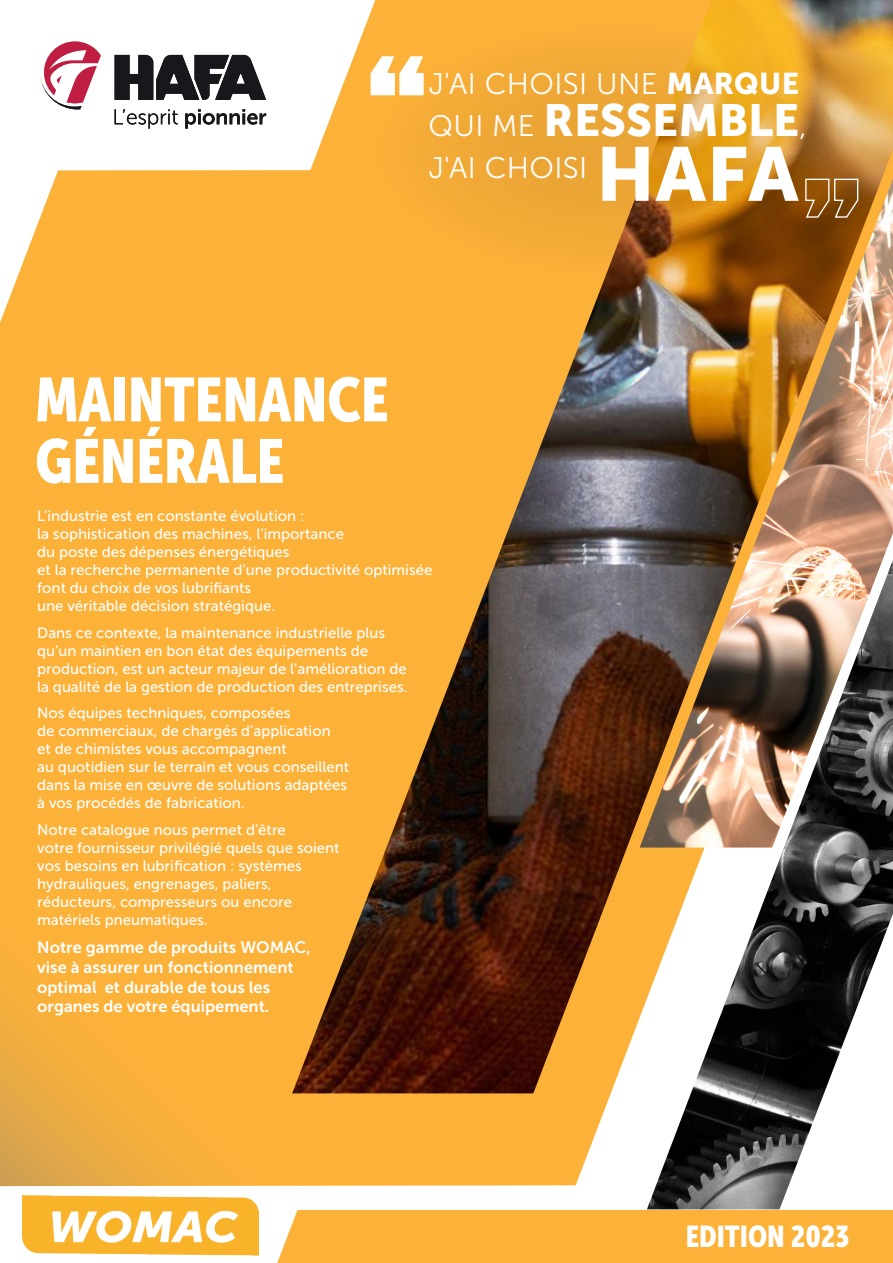
<style>
.page{position:relative;width:893px;height:1263px;background:#fff}
.page>*{position:absolute;margin:0;border:0;box-sizing:border-box;transform-origin:0 0}
.t1{font:75.6px "Museo Sans 900";color:#fff}
.t2{font:61.5px "Museo Sans Cond 900";color:#fff}
.t3{font:44.55px "Museo Sans 900";color:#fff}
.t4{font:30px "Museo Sans Cond 900";color:#fff}
.t5{font:29.7px "Museo Sans 300";letter-spacing:.015em;color:#fff}
.t6{font:16.5px/19.8px "Museo Sans 700";color:#fff}
.t7{font:15px/18px "Museo Sans 500";color:#fff}
.s1{font-family:"Museo Sans 900"}
.s2{font-family:"Museo Sans 300";font-size:29.7px}
</style>
<div class="page">
<div style="left:277px;top:1210px;width:616px;height:53px;background:#fcb139"></div>
<div style="left:0;top:171px;width:611px;height:1015px;background:#fcb139"></div>
<svg style="left:58px;top:54px;width:234px;height:117px"></svg>
<img style="left:292px;top:0;width:601px;height:1093px">
<img style="left:640px;top:170px;width:253px;height:677px">
<img style="left:647px;top:531px;width:246px;height:678px">
<svg style="left:370px;top:22px;width:489px;height:255px;background:#e09b2e"></svg>
<svg style="left:370px;top:56px;width:54px;height:40px"></svg>
<svg style="left:805px;top:178px;width:54px;height:41px;background:#97642a"></svg>
<svg style="left:115px;top:55px;width:151px;height:45px"></svg>
<svg style="left:40px;top:41px;width:61px;height:68px"></svg>
<svg style="left:115px;top:109px;width:151px;height:20px"></svg>
<img style="left:22px;top:1196px;width:236px;height:59px">
<h3 class="t5" style="left:428px;top:68px;width:372px">J'AI CHOISI UNE <span class="s1">MARQUE</span></h3>
<h3 class="t3" style="left:428px;top:95px;width:380px"><span class="s2">QUI ME</span> RESSEMBLE<span class="s2">,</span></h3>
<h3 class="t5" style="left:428px;top:152px;width:160px">J'AI CHOISI</h3>
<h1 class="t1" style="left:596px;top:131px;width:204px">HAFA</h1>
<p class="t2" style="left:35px;top:365px;width:355px">MAINTENANCE</p>
<p class="t2" style="left:35px;top:426px;width:250px">GÉNÉRALE</p>
<p class="t7" style="left:37px;top:507px;width:397px">L’industrie est en constante évolution :<br>la sophistication des machines, l’importance<br>du poste des dépenses énergétiques<br>et la recherche permanente d’une productivité optimisée font du choix de vos lubrifiants<br>une véritable décision stratégique.</p>
<p class="t7" style="left:37px;top:623px;width:372px">Dans ce contexte, la maintenance industrielle plus qu’un maintien en bon état des équipements de production, est un acteur majeur de l’amélioration de la qualité de la gestion de production des entreprises.</p>
<p class="t7" style="left:37px;top:704px;width:314px">Nos équipes techniques, composées<br>de commerciaux, de chargés d’application<br>et de chimistes vous accompagnent<br>au quotidien sur le terrain et vous conseillent dans la mise en œuvre de solutions adaptées à vos procédés de fabrication.</p>
<p class="t7" style="left:37px;top:820px;width:304px">Notre catalogue nous permet d’être<br>votre fournisseur privilégié quels que soient vos besoins en lubrification : systèmes hydrauliques, engrenages, paliers, réducteurs, compresseurs ou encore matériels pneumatiques.</p>
<p class="t6" style="left:37px;top:937px;width:275px">Notre gamme de produits WOMAC, vise à assurer un fonctionnement optimal et durable de tous les organes de votre équipement.</p>
<p class="t4" style="left:686px;top:1219px;width:165px">EDITION 2023</p>
</div>
